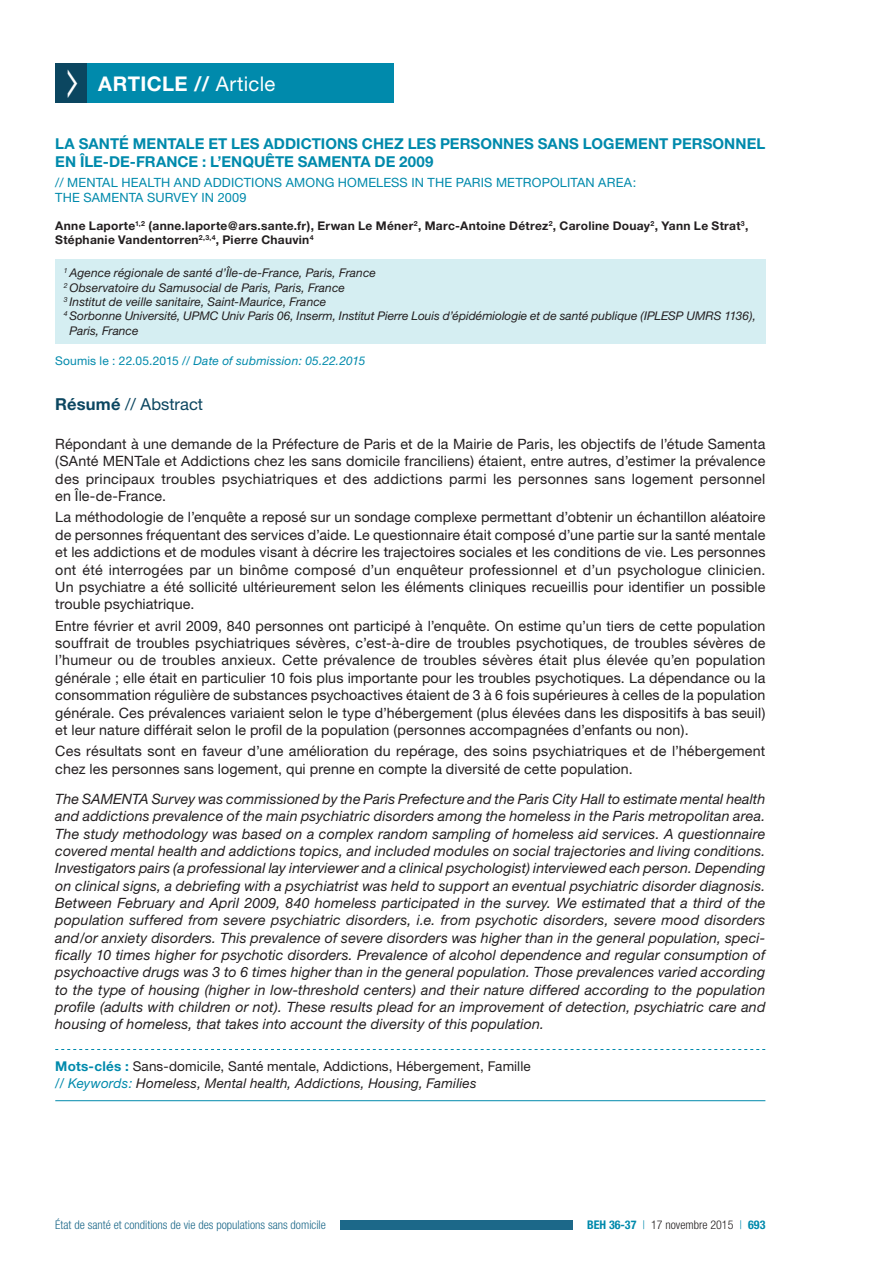
<style>
.page{position:relative;width:893px;height:1263px;background:#fff}
.page>*{position:absolute;margin:0;border:0;box-sizing:border-box;transform-origin:0 0}
.t1{font:700 20.25px "Helvetica Neue";letter-spacing:.02em;color:#fff}
.t2{font:16.5px "Helvetica Neue";letter-spacing:.005em;color:#0b4660}
.t3{font:700 15px/18.3px "Helvetica Neue";letter-spacing:.005em;color:#008aac}
.t4{font:14.25px/17.4px "Helvetica Neue";letter-spacing:.01em;color:#231f20;text-align:justify}
.t5{font:italic 14.25px/17.4px "Helvetica Neue";letter-spacing:.01em;color:#231f20;text-align:justify}
.t6{font:13.5px/16.5px "Helvetica Neue";letter-spacing:.01em;color:#231f20}
.t7{font:12.75px/15.6px "Helvetica Neue";letter-spacing:.01em;color:#008aac}
.t8{font:italic 12px "Helvetica Neue";letter-spacing:.005em;color:#231f20}
.t9{font:700 12px/14.7px "Helvetica Neue";letter-spacing:.025em;color:#231f20}
.t10{font:300 condensed 12px "Helvetica Neue LT Std";color:#1c6889}
.t11{font:italic 12px "Helvetica Neue";letter-spacing:.015em;color:#008aac}
.t12{font:300 condensed 12px "Helvetica Neue LT Std";color:#231f20}
.s1{font-weight:400}
.s2{font-style:normal}
.s3{font-weight:700}
.s4{font-weight:700;color:#008aac}
.s5{font-style:italic;color:#008aac}
.s6{font-style:italic}
.s7{font-family:"Helvetica Neue";font-weight:700;color:#008aac}
.s8{color:#008aac}
</style>
<div class="page">
<div style="left:340px;top:1220px;width:245px;height:10px;background:#1c6889"></div>
<div style="left:573px;top:1219px;width:12px;height:12px;background:#fff"></div>
<div style="left:55px;top:64px;width:35px;height:39px;background:#0b4660"></div>
<div style="left:87px;top:64px;width:306px;height:39px;background:#008aac"></div>
<svg style="left:55px;top:1049px;width:710px;height:1px"></svg>
<hr style="left:55px;top:1100px;width:710px;height:1px;background:#008aac">
<div style="left:55px;top:259px;width:710px;height:84px;background:#d5eef2"></div>
<h1 class="t1" style="left:98px;top:72px;width:179px">ARTICLE // <span class="s1">Article</span></h1>
<p class="t3" style="left:55px;top:134px;width:712px">LA SANTÉ MENTALE ET LES ADDICTIONS CHEZ LES PERSONNES SANS LOGEMENT PERSONNEL<br>EN ÎLE-DE-FRANCE : L’ENQUÊTE SAMENTA DE 2009</p>
<p class="t7" style="left:55px;top:174px;width:582px">// MENTAL HEALTH AND ADDICTIONS AMONG HOMELESS IN THE PARIS METROPOLITAN AREA:<br>THE SAMENTA SURVEY IN 2009</p>
<p class="t9" style="left:55px;top:218px;width:695px">Anne Laporte<sup>1,2</sup> (anne.laporte@ars.sante.fr), Erwan Le Méner<sup>2</sup>, Marc-Antoine Détrez<sup>2</sup>, Caroline Douay<sup>2</sup>, Yann Le Strat<sup>3</sup>,<br>Stéphanie Vandentorren<sup>2,3,4</sup>, Pierre Chauvin<sup>4</sup></p>
<p class="t8" style="left:64px;top:266px;width:314px"><sup>1</sup> Agence régionale de santé d’Île-de-France, Paris, France</p>
<p class="t8" style="left:64px;top:280px;width:283px"><sup>2</sup> Observatoire du Samusocial de Paris, Paris, France</p>
<p class="t8" style="left:64px;top:294px;width:264px"><sup>3</sup> Institut de veille sanitaire, Saint-Maurice, France</p>
<p class="t8" style="left:64px;top:309px;width:694px"><sup>4</sup> Sorbonne Université, UPMC Univ Paris 06, Inserm, Institut Pierre Louis d’épidémiologie et de santé publique (IPLESP UMRS 1136),</p>
<p class="t8" style="left:69px;top:323px;width:71px">Paris, France</p>
<p class="t11" style="left:55px;top:353px;width:312px"><span class="s2">Soumis le : 22.05.2015 /</span>/ Date of submission: 05.22.2015</p>
<p class="t2" style="left:55px;top:395px;width:149px"><span class="s3">Résumé</span> // Abstract</p>
<p class="t4" style="left:55px;top:435px;width:712px">Répondant à une demande de la Préfecture de Paris et de la Mairie de Paris, les objectifs de l’étude Samenta (SAnté MENTale et Addictions chez les sans domicile franciliens) étaient, entre autres, d’estimer la prévalence des principaux troubles psychiatriques et des addictions parmi les personnes sans logement personnel en Île-de-France.</p>
<p class="t4" style="left:55px;top:508px;width:712px">La méthodologie de l’enquête a reposé sur un sondage complexe permettant d’obtenir un échantillon aléatoire de personnes fréquentant des services d’aide. Le questionnaire était composé d’une partie sur la santé mentale et les addictions et de modules visant à décrire les trajectoires sociales et les conditions de vie. Les personnes ont été interrogées par un binôme composé d’un enquêteur professionnel et d’un psychologue clinicien.<br>Un psychiatre a été sollicité ultérieurement selon les éléments cliniques recueillis pour identifier un possible trouble psychiatrique.</p>
<p class="t4" style="left:55px;top:617px;width:712px">Entre février et avril 2009, 840 personnes ont participé à l’enquête. On estime qu’un tiers de cette population souffrait de troubles psychiatriques sévères, c’est-à-dire de troubles psychotiques, de troubles sévères de l’humeur ou de troubles anxieux. Cette prévalence de troubles sévères était plus élevée qu’en population générale ; elle était en particulier 10 fois plus importante pour les troubles psychotiques. La dépendance ou la consommation régulière de substances psychoactives étaient de 3 à 6 fois supérieures à celles de la population générale. Ces prévalences variaient selon le type d’hébergement (plus élevées dans les dispositifs à bas seuil) et leur nature différait selon le profil de la population (personnes accompagnées d’enfants ou non).</p>
<p class="t4" style="left:55px;top:742px;width:712px">Ces résultats sont en faveur d’une amélioration du repérage, des soins psychiatriques et de l’hébergement chez les personnes sans logement, qui prenne en compte la diversité de cette population.</p>
<p class="t5" style="left:55px;top:790px;width:712px">The SAMENTA Survey was commissioned by the Paris Prefecture and the Paris City Hall to estimate mental health and addictions prevalence of the main psychiatric disorders among the homeless in the Paris metropolitan area.<br>The study methodology was based on a complex random sampling of homeless aid services. A questionnaire covered mental health and addictions topics, and included modules on social trajectories and living conditions.<br>Investigators pairs (a professional lay interviewer and a clinical psychologist) interviewed each person. Depending on clinical signs, a debriefing with a psychiatrist was held to support an eventual psychiatric disorder diagnosis.<br>Between February and April 2009, 840 homeless participated in the survey. We estimated that a third of the population suffered from severe psychiatric disorders, i.e. from psychotic disorders, severe mood disorders and/or anxiety disorders. This prevalence of severe disorders was higher than in the general population, speci&shy;fically 10 times higher for psychotic disorders. Prevalence of alcohol dependence and regular consumption of psychoactive drugs was 3 to 6 times higher than in the general population. Those prevalences varied according to the type of housing (higher in low-threshold centers) and their nature differed according to the population profile (adults with children or not). These results plead for an improvement of detection, psychiatric care and housing of homeless, that takes into account the diversity of this population.</p>
<p class="t6" style="left:55px;top:1058px;width:477px"><span class="s4">Mots-clés :</span> Sans-domicile, Santé mentale, Addictions, Hébergement, Famille <span class="s5">// Keywords:</span> <span class="s6">Homeless, Mental health, Addictions, Housing, Families</span></p>
<p class="t10" style="left:55px;top:1218px;width:272px">État de santé et conditions de vie des populations sans domicile</p>
<p class="t12" style="left:587px;top:1218px;width:180px"><span class="s7">BEH 36-37</span> <span class="s8">|</span> 17 novembre 2015 <span class="s8">|</span> <span class="s7">693</span></p>
</div>
